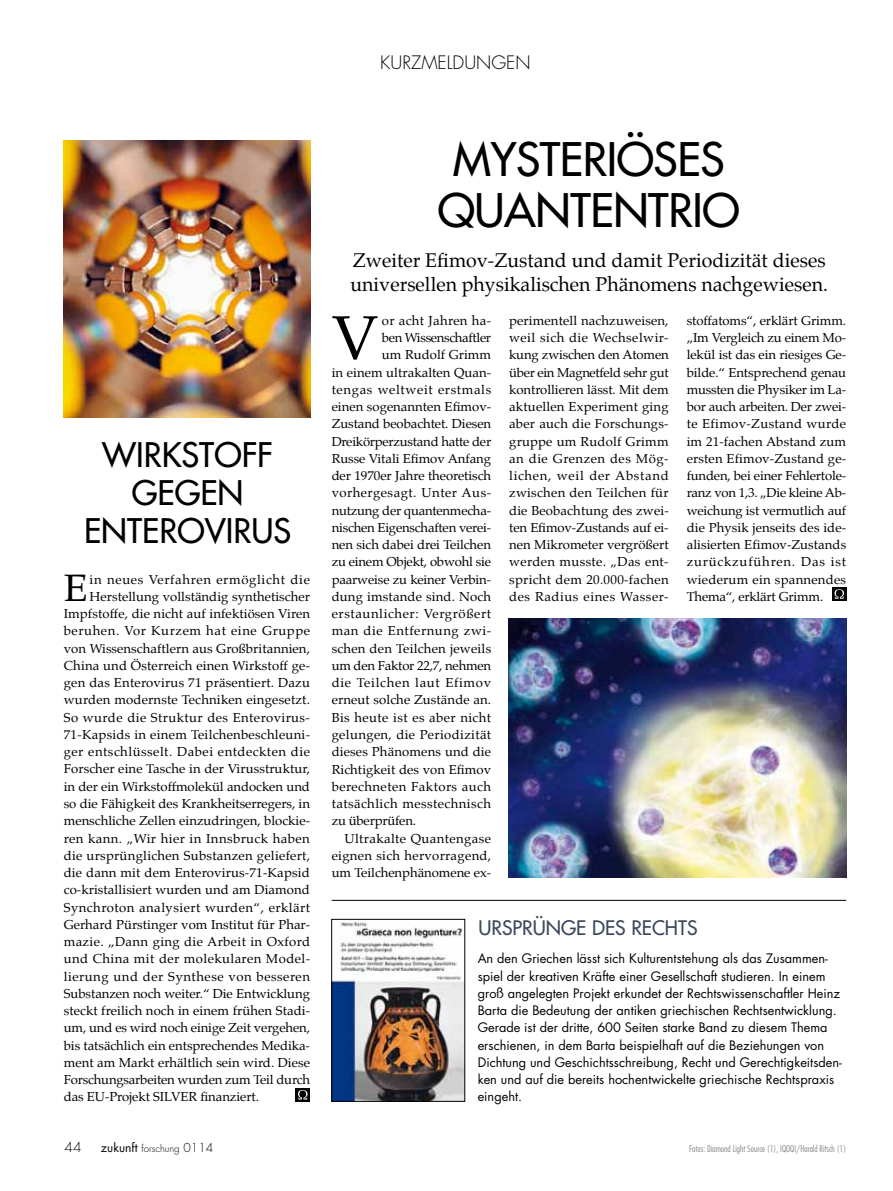
<style>
.page{position:relative;width:893px;height:1191px;background:#fff}
.page>*{position:absolute;margin:0;border:0;box-sizing:border-box;transform-origin:0 0}
.t1{font:62.25px "Palatino";color:#000;scale:1.04 1}
.t2{font:45px/51px "Futura";letter-spacing:-.01em;color:#000;text-align:center}
.t3{font:37.5px "Palatino";color:#000;scale:1.05 1}
.t4{font:33px "Futura";color:#000}
.t5{font:19.5px/24px "Palatino";color:#000}
.t6{font:19.5px "Futura";color:#3b475c}
.t7{font:300 18px "Futura";color:#000}
.t8{font:300 13.5px "Futura";color:#000}
.t9{font:12.75px/17.2px "Palatino";letter-spacing:.005em;color:#000;text-align:justify}
.t10{font:12.75px/17.2px "Futura";color:#000}
.t11{font:12.75px "Palatino";letter-spacing:.03em;color:#000}
.t12{font:12.75px "Palatino";letter-spacing:-.015em;color:#000}
.t13{font:12.75px "Palatino";letter-spacing:.035em;color:#000}
.t14{font:12.75px "Palatino";letter-spacing:.045em;color:#000}
.t15{font:12.75px "Palatino";letter-spacing:.04em;color:#000}
.t16{font:12.75px "Palatino";letter-spacing:.05em;color:#000}
.t17{font:12.75px "Palatino";letter-spacing:-.02em;color:#000}
.t18{font:12.75px "Palatino";letter-spacing:.025em;color:#000}
.t19{font:12.75px "Palatino";letter-spacing:-.025em;color:#000}
.t20{font:300 9.75px "Futura";color:#000}
.t21{font:300 condensed 9px "Futura";color:#87888a}
.s1{font-weight:400;font-size:12px}
.s2{font-size:12px}
</style>
<div class="page">
<img style="left:509px;top:618px;width:337px;height:259px">
<img style="left:64px;top:140px;width:246px;height:278px">
<div style="left:832px;top:588px;width:14px;height:13px;background:#000"></div>
<svg style="left:834px;top:589px;width:10px;height:10px"></svg>
<svg style="left:295px;top:1088px;width:15px;height:13px"></svg>
<svg style="left:298px;top:1090px;width:10px;height:9px"></svg>
<hr style="left:332px;top:900px;width:514px;height:1px;background:#000">
<img style="left:334px;top:921px;width:129px;height:178px">
<div style="left:332px;top:919px;width:133px;height:182px;border:1px solid #000"></div>
<p class="t7" style="left:380px;top:50px;width:152px">KURZMELDUNGEN</p>
<p class="t4" style="left:102px;top:434px;width:172px">WIRKSTOFF</p>
<p class="t4" style="left:132px;top:471px;width:113px">GEGEN</p>
<p class="t4" style="left:84px;top:509px;width:39px">ENTERO</p>
<p class="t4" style="left:205px;top:509px;width:38px">VIRUS</p>
<p class="t3" style="left:64px;top:557px;width:24px">E</p>
<p class="t16" style="left:90px;top:568px;width:222px">in neues Verfahren ermöglicht die</p>
<p class="t9" style="left:90px;top:588px;width:222px">Herstellung vollständig synthetischer</p>
<p class="t9" style="left:64px;top:605px;width:248px">Impfstoffe, die nicht auf infektiösen Viren</p>
<p class="t14" style="left:64px;top:620px;width:248px">beruhen. Vor Kurzem hat eine Gruppe</p>
<p class="t9" style="left:64px;top:639px;width:248px">von Wissenschaftlern aus Großbritannien,</p>
<p class="t9" style="left:64px;top:657px;width:248px">China und Österreich einen Wirkstoff ge-</p>
<p class="t9" style="left:64px;top:674px;width:248px">gen das Enterovirus 71 präsentiert. Dazu</p>
<p class="t9" style="left:64px;top:691px;width:248px">wurden modernste Techniken eingesetzt.</p>
<p class="t11" style="left:64px;top:706px;width:248px">So wurde die Struktur des Enterovirus-</p>
<p class="t9" style="left:64px;top:726px;width:248px">71-Kapsids in einem Teilchenbeschleuni-</p>
<p class="t13" style="left:64px;top:741px;width:248px">ger entschlüsselt. Dabei entdeckten die</p>
<p class="t9" style="left:64px;top:760px;width:248px">Forscher eine Tasche in der Virusstruktur,</p>
<p class="t9" style="left:64px;top:777px;width:248px">in der ein Wirkstoffmolekül andocken und</p>
<p class="t9" style="left:64px;top:795px;width:248px">so die Fähigkeit des Krankheitserregers, in</p>
<p class="t9" style="left:64px;top:812px;width:248px">menschliche Zellen einzudringen, blockie-</p>
<p class="t11" style="left:64px;top:827px;width:248px">ren kann. „Wir hier in Innsbruck haben</p>
<p class="t9" style="left:64px;top:846px;width:248px">die ursprünglichen Substanzen geliefert,</p>
<p class="t9" style="left:64px;top:864px;width:248px">die dann mit dem Enterovirus-71-Kapsid</p>
<p class="t9" style="left:64px;top:881px;width:248px">co-kristallisiert wurden und am Diamond</p>
<p class="t13" style="left:64px;top:896px;width:248px">Synchroton analysiert wurden“, erklärt</p>
<p class="t9" style="left:64px;top:915px;width:248px">Gerhard Pürstinger vom Institut für Phar-</p>
<p class="t11" style="left:64px;top:931px;width:248px">mazie. „Dann ging die Arbeit in Oxford</p>
<p class="t11" style="left:64px;top:948px;width:248px">und China mit der molekularen Model-</p>
<p class="t15" style="left:64px;top:965px;width:248px">lierung und der Synthese von besseren</p>
<p class="t9" style="left:64px;top:984px;width:248px">Substanzen noch weiter.“ Die Entwicklung</p>
<p class="t9" style="left:64px;top:1002px;width:248px">steckt freilich noch in einem frühen Stadi-</p>
<p class="t9" style="left:64px;top:1019px;width:248px">um, und es wird noch einige Zeit vergehen,</p>
<p class="t9" style="left:64px;top:1036px;width:248px">bis tatsächlich ein entsprechendes Medika-</p>
<p class="t9" style="left:64px;top:1053px;width:248px">ment am Markt erhältlich sein wird. Diese</p>
<p class="t12" style="left:64px;top:1069px;width:248px">Forschungsarbeiten wurden zum Teil durch</p>
<p class="t9" style="left:64px;top:1088px;width:197px">das EU-Projekt SILVER finanziert.</p>
<p class="t8" style="left:65px;top:1138px;width:18px">44</p>
<p class="t20" style="left:101px;top:1142px;width:114px"><span class="s1">zukunft</span> FORSCHUNG <span class="s2">0114</span></p>
<p class="t2" style="left:438px;top:134px;width:303px">MYSTERIÖSES<br>QUANTENTRIO</p>
<p class="t5" style="left:351px;top:248px;width:479px">Zweiter Efimov-Zustand und damit Periodizität dieses universellen physikalischen Phänomens nachgewiesen.</p>
<p class="t1" style="left:332px;top:286px;width:47px">V</p>
<p class="t18" style="left:382px;top:310px;width:111px">or acht Jahren ha-</p>
<p class="t9" style="left:509px;top:312px;width:161px">perimentell nachzuweisen, weil sich die Wechselwir&shy;kung zwischen den Atomen über ein Magnetfeld sehr gut kontrollieren lässt. Mit dem aktuellen Experiment ging aber auch die Forschungs&shy;gruppe um Rudolf Grimm an die Grenzen des Mög&shy;lichen, weil der Abstand zwischen den Teilchen für die Beobachtung des zwei&shy;ten Efimov-Zustands auf ei&shy;nen Mikrometer vergrößert werden musste. „Das ent&shy;spricht dem 20.000-fachen des Radius eines Wasser-</p>
<p class="t9" style="left:687px;top:312px;width:161px">stoffatoms“, erklärt Grimm. „Im Vergleich zu einem Mo&shy;lekül ist das ein riesiges Ge&shy;bilde.“ Entsprechend genau mussten die Physiker im La&shy;bor auch arbeiten. Der zwei&shy;te Efimov-Zustand wurde im 21-fachen Abstand zum ersten Efimov-Zustand ge&shy;funden, bei einer Fehlertole&shy;ranz von 1,3. „Die kleine Ab&shy;weichung ist vermutlich auf die Physik jenseits des ide&shy;alisierten Efimov-Zustands zurückzuführen. Das ist wiederum ein spannendes Thema“, erklärt Grimm.</p>
<p class="t19" style="left:382px;top:327px;width:111px">ben Wissenschaftler</p>
<p class="t9" style="left:382px;top:346px;width:111px">um Rudolf Grimm</p>
<p class="t9" style="left:332px;top:363px;width:161px">in einem ultrakalten Quan-</p>
<p class="t14" style="left:332px;top:379px;width:161px">tengas weltweit erstmals</p>
<p class="t9" style="left:332px;top:398px;width:161px">einen sogenannten Efimov-</p>
<p class="t9" style="left:332px;top:415px;width:161px">Zustand beobachtet. Diesen</p>
<p class="t17" style="left:332px;top:430px;width:161px">Dreikörperzustand hatte der</p>
<p class="t9" style="left:332px;top:450px;width:161px">Russe Vitali Efimov Anfang</p>
<p class="t9" style="left:332px;top:467px;width:161px">der 1970er Jahre theoretisch</p>
<p class="t13" style="left:332px;top:482px;width:161px">vorhergesagt. Unter Aus-</p>
<p class="t17" style="left:332px;top:499px;width:161px">nutzung der quantenmecha-</p>
<p class="t12" style="left:332px;top:517px;width:161px">nischen Eigenschaften verei-</p>
<p class="t9" style="left:332px;top:536px;width:161px">nen sich dabei drei Teilchen</p>
<p class="t12" style="left:332px;top:551px;width:161px">zu einem Objekt, obwohl sie</p>
<p class="t9" style="left:332px;top:570px;width:161px">paarweise zu keiner Verbin-</p>
<p class="t9" style="left:332px;top:588px;width:161px">dung imstande sind. Noch</p>
<p class="t14" style="left:332px;top:603px;width:161px">erstaunlicher: Vergrößert</p>
<p class="t15" style="left:332px;top:620px;width:161px">man die Entfernung zwi-</p>
<p class="t9" style="left:332px;top:639px;width:161px">schen den Teilchen jeweils</p>
<p class="t12" style="left:332px;top:655px;width:161px">um den Faktor 22,7, nehmen</p>
<p class="t16" style="left:332px;top:672px;width:161px">die Teilchen laut Efimov</p>
<p class="t9" style="left:332px;top:691px;width:161px">erneut solche Zustände an.</p>
<p class="t11" style="left:332px;top:707px;width:161px">Bis heute ist es aber nicht</p>
<p class="t18" style="left:332px;top:724px;width:161px">gelungen, die Periodizität</p>
<p class="t9" style="left:332px;top:743px;width:161px">dieses Phänomens und die</p>
<p class="t9" style="left:332px;top:760px;width:161px">Richtigkeit des von Efimov</p>
<p class="t13" style="left:332px;top:776px;width:161px">berechneten Faktors auch</p>
<p class="t11" style="left:332px;top:793px;width:161px">tatsächlich messtechnisch</p>
<p class="t12" style="left:332px;top:810px;width:86px">zu überprüfen.</p>
<p class="t11" style="left:344px;top:827px;width:148px">Ultrakalte Quantengase</p>
<p class="t9" style="left:332px;top:846px;width:161px">eignen sich hervorragend,</p>
<p class="t9" style="left:332px;top:864px;width:161px">um Teilchenphänomene ex-</p>
<p class="t6" style="left:478px;top:914px;width:221px">URSPRÜNGE DES RECHTS</p>
<p class="t10" style="left:478px;top:949px;width:366px">An den Griechen lässt sich Kulturentstehung als das Zusammen&shy;spiel der kreativen Kräfte einer Gesellschaft studieren. In einem groß angelegten Projekt erkundet der Rechtswissenschaftler Heinz Barta die Bedeutung der antiken griechischen Rechtsentwicklung.<br>Gerade ist der dritte, 600 Seiten starke Band zu diesem Thema erschienen, in dem Barta beispielhaft auf die Beziehungen von Dichtung und Geschichtsschreibung, Recht und Gerechtigkeitsden&shy;ken und auf die bereits hochentwickelte griechische Rechtspraxis eingeht.</p>
<p class="t21" style="left:689px;top:1142px;width:159px">Fotos: Diamond Light Source (1), IQOQI/Harald Ritsch (1)</p>
</div>
